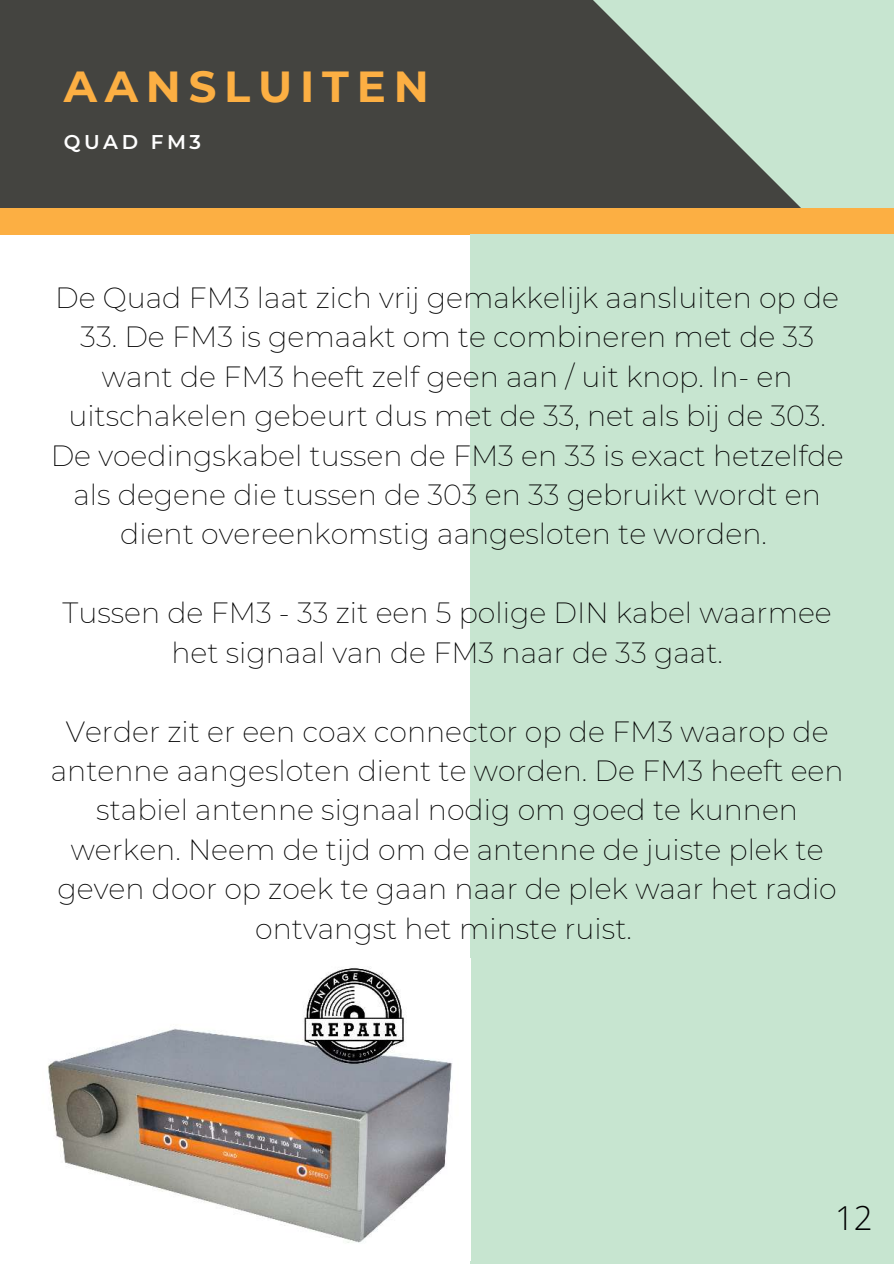
<style>
.page{position:relative;width:894px;height:1264px;background:#fff}
.page>*{position:absolute;margin:0;border:0;box-sizing:border-box;transform-origin:0 0}
.t1{font:700 43.35px "Montserrat";letter-spacing:.18em;color:#fcaf43}
.t2{font:300 33px "Open Sans";color:#000}
.t3{font:200 28.5px/39.5px "Montserrat";color:#000;text-align:center}
.t4{font:600 19.8px "Montserrat";letter-spacing:.18em;color:#fff}
</style>
<div class="page">
<div style="left:0;top:0;width:893px;height:216px;background:#444440"></div>
<svg style="left:563px;top:0;width:330px;height:209px;fill:#c7e5d0"></svg>
<div style="left:0;top:209px;width:893px;height:26px;background:#fcaf43"></div>
<div style="left:470px;top:235px;width:423px;height:1028px;background:#c7e5d0"></div>
<img style="left:48px;top:968px;width:405px;height:275px">
<h1 class="t1" style="left:64px;top:56px;width:366px">AANSLUITEN</h1>
<p class="t4" style="left:64px;top:127px;width:139px">QUAD FM3</p>
<p class="t3" style="left:55px;top:277px;width:785px">De Quad FM3 laat zich vrij gemakkelijk aansluiten op de</p>
<p class="t3" style="left:51px;top:316px;width:794px">33. De FM3 is gemaakt om te combineren met de 33 want de FM3 heeft zelf geen aan / uit knop. In- en uitschakelen gebeurt dus met de 33, net als bij de 303.<br>De voedingskabel tussen de FM3 en 33 is exact hetzelfde als degene die tussen de 303 en 33 gebruikt wordt en dient overeenkomstig aangesloten te worden.</p>
<p class="t3" style="left:63px;top:592px;width:770px">Tussen de FM3 - 33 zit een 5 polige DIN kabel waarmee het signaal van de FM3 naar de 33 gaat.</p>
<p class="t3" style="left:51px;top:711px;width:794px">Verder zit er een coax connector op de FM3 waarop de antenne aangesloten dient te worden. De FM3 heeft een stabiel antenne signaal nodig om goed te kunnen werken. Neem de tijd om de antenne de juiste plek te geven door op zoek te gaan naar de plek waar het radio ontvangst het minste ruist.</p>
<p class="t2" style="left:834px;top:1195px;width:39px">12</p>
</div>
